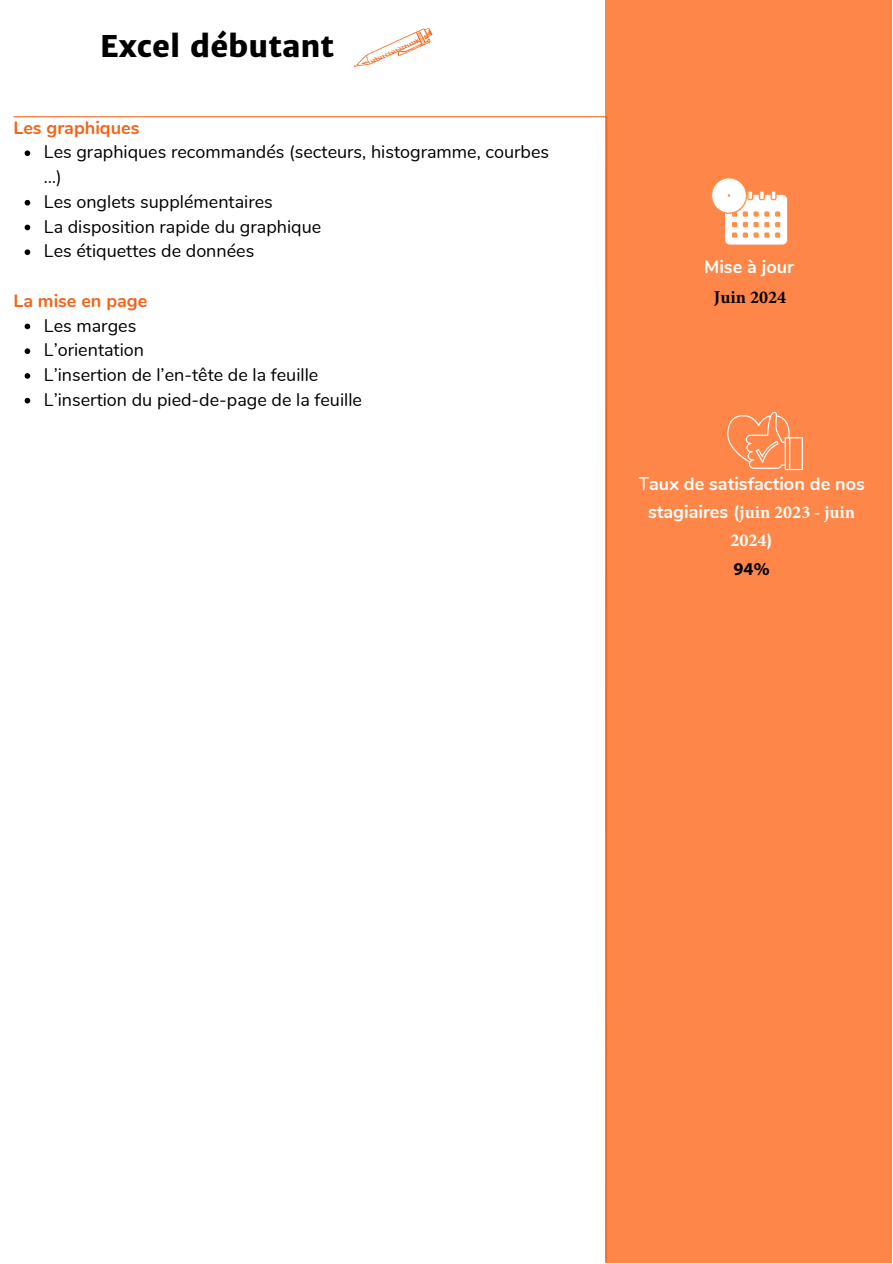
<style>
.page{position:relative;width:893px;height:1264px;background:#fff}
.page>*{position:absolute;margin:0;border:0;box-sizing:border-box;transform-origin:0 0}
.t1{font:800 30px "Merriweather Sans";color:#000}
.t2{font:18px/24.8px "Nunito";color:#000}
.t3{font:700 18px "Nunito";color:#fff}
.t4{font:700 18px/27.9px "Minion Pro";color:#fff;text-align:center}
.t5{font:700 18px "Nunito";color:#f26419}
.t6{font:700 18px "Minion Pro";color:#000}
.t7{font:700 18px "Myriad Pro";color:#000}
.s1{font-weight:400}
.s2{font-family:"Nunito"}
</style>
<div class="page">
<div style="left:605px;top:0;width:287px;height:1262px;background:#fd8648"></div>
<svg style="left:605px;top:116px;width:2px;height:1146px"></svg>
<hr style="left:14px;top:116px;width:592px;height:1px;background:#f26419">
<svg style="left:711px;top:177px;width:76px;height:67px"></svg>
<svg style="left:727px;top:411px;width:75px;height:59px"></svg>
<svg style="left:25px;top:150px;width:5px;height:6px"></svg>
<svg style="left:25px;top:200px;width:5px;height:5px"></svg>
<svg style="left:25px;top:225px;width:5px;height:5px"></svg>
<svg style="left:25px;top:249px;width:5px;height:6px"></svg>
<svg style="left:25px;top:323px;width:5px;height:6px"></svg>
<svg style="left:25px;top:348px;width:5px;height:6px"></svg>
<svg style="left:25px;top:373px;width:5px;height:6px"></svg>
<svg style="left:25px;top:398px;width:5px;height:5px"></svg>
<svg style="left:354px;top:28px;width:78px;height:39px"></svg>
<h1 class="t1" style="left:100px;top:28px;width:235px">Excel débutant</h1>
<p class="t5" style="left:13px;top:115px;width:128px">Les graphiques</p>
<p class="t2" style="left:44px;top:140px;width:506px">Les graphiques recommandés (secteurs, histogramme, courbes …)<br>Les onglets supplémentaires<br>La disposition rapide du graphique<br>Les étiquettes de données</p>
<p class="t5" style="left:13px;top:288px;width:135px">La mise en page</p>
<p class="t2" style="left:44px;top:313px;width:319px">Les marges<br>L’orientation<br>L’insertion de l’en-tête de la feuille<br>L’insertion du pied-de-page de la feuille</p>
<p class="t3" style="left:704px;top:254px;width:91px">Mise à jour</p>
<p class="t6" style="left:714px;top:285px;width:74px">Juin 2024</p>
<p class="t3" style="left:638px;top:471px;width:228px"><span class="s1">T</span>aux de satisfaction de nos</p>
<p class="t4" style="left:648px;top:497px;width:209px"><span class="s2">stagiaires (</span>juin 2023 - juin<br>2024<span class="s2">)</span></p>
<p class="t7" style="left:733px;top:557px;width:37px">94%</p>
</div>
